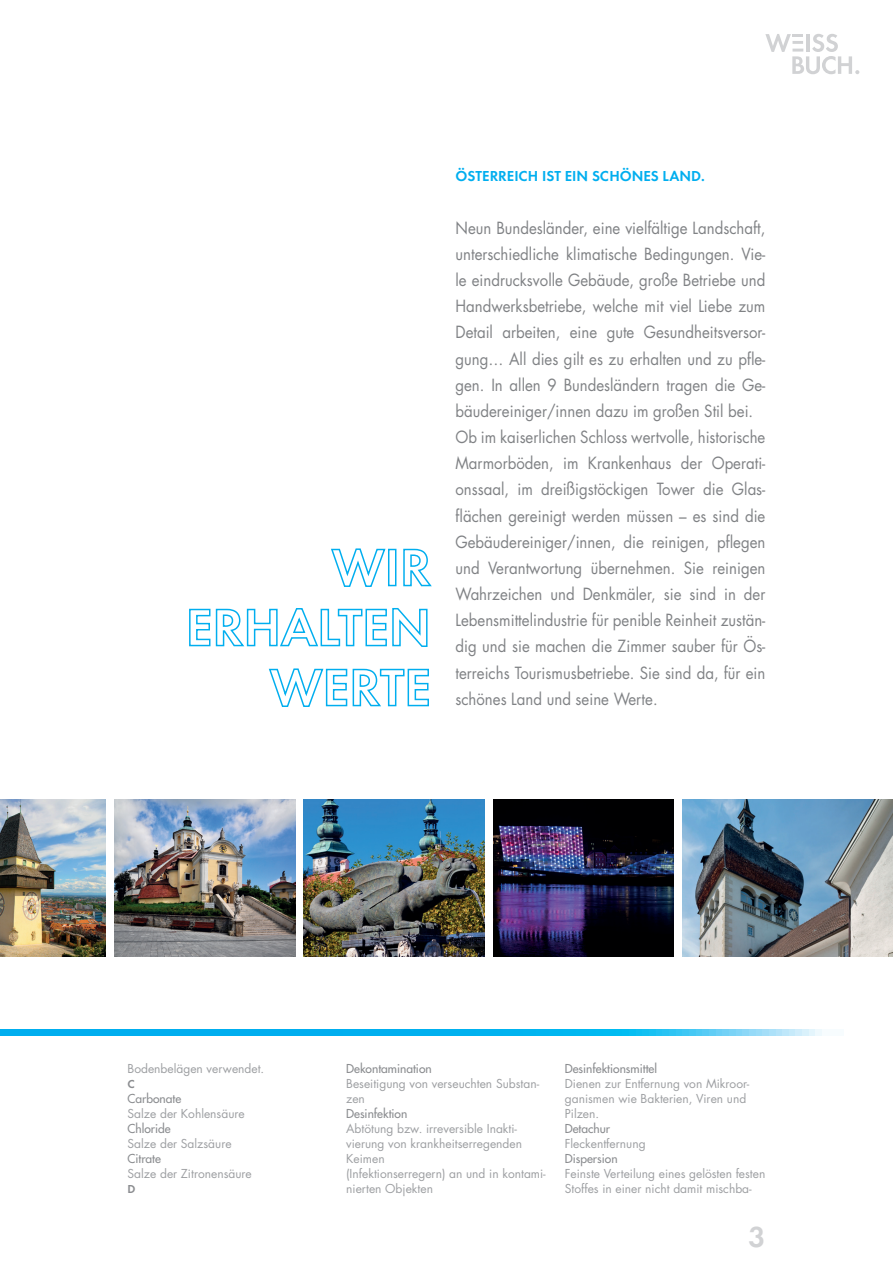
<style>
.page{position:relative;width:893px;height:1263px;background:#fff}
.page>*{position:absolute;margin:0;border:0;box-sizing:border-box;transform-origin:0 0}
.t1{font:600 30px "Futura";color:#d1d2d4}
.t2{font:16.35px/26.1px "Futura";color:#808285;scale:.92 1}
.t3{font:600 15px "Futura";color:#00aeef}
.t4{font:12px/15px "Futura";color:#9d9fa2}
.t5{font:12px "Futura";color:#8b8d90}
.t6{font:600 12px "Futura";color:#8b8d90}
</style>
<div class="page">
<svg style="left:765px;top:34px;width:94px;height:40px"></svg>
<svg style="left:0;top:1029px;width:822px;height:6px;background:#1ab8f0"></svg>
<svg style="left:331px;top:548px;width:55px;height:39px"></svg>
<div style="left:388px;top:549px;width:8px;height:37px;border:1px solid #00aeef"></div>
<svg style="left:403px;top:548px;width:29px;height:39px"></svg>
<svg style="left:189px;top:608px;width:239px;height:39px"></svg>
<svg style="left:269px;top:668px;width:160px;height:39px"></svg>
<img style="left:493px;top:799px;width:181px;height:158px">
<img style="left:304px;top:799px;width:180px;height:158px">
<img style="left:114px;top:799px;width:181px;height:158px">
<img style="left:683px;top:799px;width:210px;height:158px">
<img style="left:0;top:799px;width:106px;height:158px">
<p class="t3" style="left:455px;top:167px;width:251px">ÖSTERREICH IST EIN SCHÖNES LAND.</p>
<p class="t2" style="left:455px;top:214px;width:338px">Neun Bundesländer, eine vielfältige Landschaft, unterschiedliche klimatische Bedingungen. Vie&shy;le eindrucksvolle Gebäude, große Betriebe und Handwerksbetriebe, welche mit viel Liebe zum Detail arbeiten, eine gute Gesundheitsversor&shy;gung… All dies gilt es zu erhalten und zu pfle&shy;gen. In allen 9 Bundesländern tragen die Ge&shy;bäudereiniger/innen dazu im großen Stil bei.<br>Ob im kaiserlichen Schloss wertvolle, historische Marmorböden, im Krankenhaus der Operati&shy;onssaal, im dreißigstöckigen Tower die Glas&shy;flächen gereinigt werden müssen – es sind die Gebäudereiniger/innen, die reinigen, pflegen und Verantwortung übernehmen. Sie reinigen Wahrzeichen und Denkmäler, sie sind in der Lebensmittelindustrie für penible Reinheit zustän&shy;dig und sie machen die Zimmer sauber für Ös&shy;terreichs Tourismusbetriebe. Sie sind da, für ein schönes Land und seine Werte.</p>
<p class="t4" style="left:128px;top:1061px;width:138px">Bodenbelägen verwendet.</p>
<p class="t6" style="left:128px;top:1077px;width:9px">C</p>
<p class="t5" style="left:128px;top:1091px;width:55px">Carbonate</p>
<p class="t4" style="left:128px;top:1106px;width:119px">Salze der Kohlensäure</p>
<p class="t5" style="left:128px;top:1121px;width:45px">Chloride</p>
<p class="t4" style="left:128px;top:1136px;width:106px">Salze der Salzsäure</p>
<p class="t5" style="left:128px;top:1151px;width:35px">Citrate</p>
<p class="t4" style="left:128px;top:1166px;width:126px">Salze der Zitronensäure</p>
<p class="t6" style="left:128px;top:1182px;width:10px">D</p>
<p class="t5" style="left:346px;top:1061px;width:87px">Dekontamination</p>
<p class="t4" style="left:346px;top:1076px;width:195px">Beseitigung von verseuchten Substan&shy;zen</p>
<p class="t5" style="left:346px;top:1106px;width:63px">Desinfektion</p>
<p class="t4" style="left:346px;top:1121px;width:201px">Abtötung bzw. irreversible Inakti&shy;vierung von krankheitserregenden<br>Keimen<br>(Infektionserregern) an und in kontami&shy;nierten Objekten</p>
<p class="t5" style="left:565px;top:1061px;width:94px">Desinfektionsmittel</p>
<p class="t4" style="left:565px;top:1076px;width:186px">Dienen zur Entfernung von Mikroor&shy;ganismen wie Bakterien, Viren und<br>Pilzen.</p>
<p class="t5" style="left:565px;top:1121px;width:47px">Detachur</p>
<p class="t4" style="left:565px;top:1136px;width:82px">Fleckentfernung</p>
<p class="t5" style="left:565px;top:1151px;width:54px">Dispersion</p>
<p class="t4" style="left:565px;top:1166px;width:202px">Feinste Verteilung eines gelösten festen<br>Stoffes in einer nicht damit mischba-</p>
<h1 class="t1" style="left:748px;top:1219px;width:19px">3</h1>
</div>
